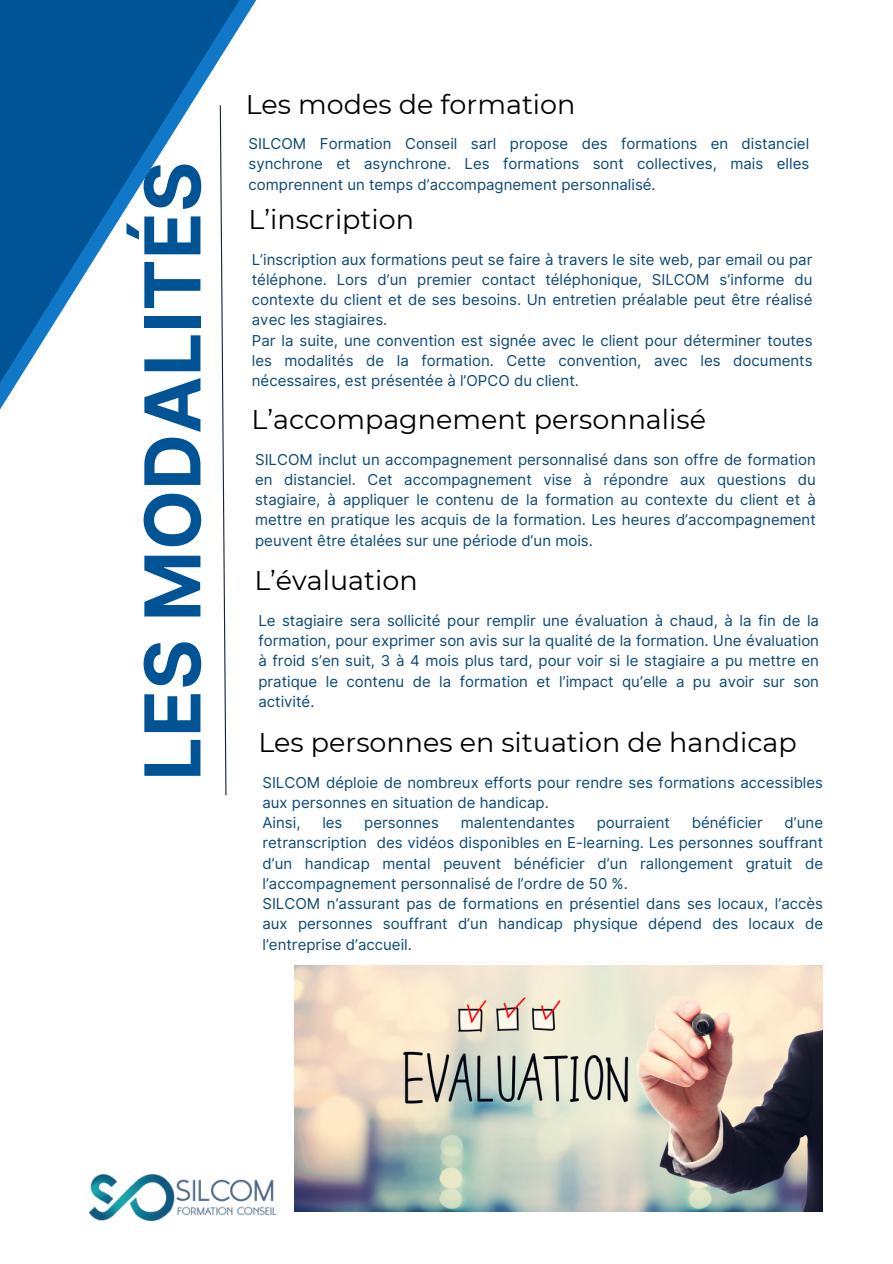
<style>
.page{position:relative;width:893px;height:1264px;background:#fff}
.page>*{position:absolute;margin:0;border:0;box-sizing:border-box;transform-origin:0 0}
.t1{font:700 77.1px "Inter";color:#005495}
.t2{font:27px "Montserrat";color:#000}
.t3{font:15px/20.2px "Inter";color:#0b4876;text-align:justify}
</style>
<div class="page">
<svg style="left:222px;top:481px;width:5px;height:315px"></svg>
<svg style="left:0;top:0;width:257px;height:466px"></svg>
<img style="left:89px;top:1174px;width:187px;height:46px">
<img style="left:295px;top:965px;width:527px;height:246px">
<p class="t1" style="left:126px;top:780px;width:620px;rotate:-90deg">LES MODALITÉS</p>
<h1 class="t2" style="left:246px;top:87px;width:331px">Les modes de formation</h1>
<p class="t3" style="left:248px;top:133px;width:562px">SILCOM Formation Conseil sarl propose des formations en distanciel synchrone et asynchrone. Les formations sont collectives, mais elles comprennent un temps d’accompagnement personnalisé.</p>
<p class="t2" style="left:248px;top:203px;width:167px">L’inscription</p>
<p class="t3" style="left:252px;top:249px;width:562px">L’inscription aux formations peut se faire à travers le site web, par email ou par téléphone. Lors d’un premier contact téléphonique, SILCOM s’informe du contexte du client et de ses besoins. Un entretien préalable peut être réalisé avec les stagiaires.</p>
<p class="t3" style="left:252px;top:330px;width:562px">Par la suite, une convention est signée avec le client pour déterminer toutes les modalités de la formation. Cette convention, avec les documents nécessaires, est présentée à l’OPCO du client.</p>
<p class="t2" style="left:251px;top:403px;width:456px">L’accompagnement personnalisé</p>
<h2 class="t3" style="left:255px;top:449px;width:562px">SILCOM inclut un accompagnement personnalisé dans son offre de formation en distanciel. Cet accompagnement vise à répondre aux questions du stagiaire, à appliquer le contenu de la formation au contexte du client et à mettre en pratique les acquis de la formation. Les heures d’accompagnement peuvent être étalées sur une période d’un mois.</h2>
<p class="t2" style="left:254px;top:564px;width:165px">L’évaluation</p>
<h2 class="t3" style="left:258px;top:610px;width:562px">Le stagiaire sera sollicité pour remplir une évaluation à chaud, à la fin de la formation, pour exprimer son avis sur la qualité de la formation. Une évaluation à froid s’en suit, 3 à 4 mois plus tard, pour voir si le stagiaire a pu mettre en pratique le contenu de la formation et l’impact qu’elle a pu avoir sur son activité.</h2>
<p class="t2" style="left:258px;top:726px;width:540px">Les personnes en situation de handicap</p>
<h2 class="t3" style="left:262px;top:772px;width:562px">SILCOM déploie de nombreux efforts pour rendre ses formations accessibles aux personnes en situation de handicap.</h2>
<p class="t3" style="left:262px;top:812px;width:40px">Ainsi,</p>
<p class="t3" style="left:322px;top:812px;width:22px">les</p>
<p class="t3" style="left:364px;top:812px;width:76px">personnes</p>
<p class="t3" style="left:460px;top:812px;width:116px">malentendantes</p>
<p class="t3" style="left:596px;top:812px;width:75px">pourraient</p>
<p class="t3" style="left:691px;top:812px;width:72px">bénéficier</p>
<p class="t3" style="left:262px;top:812px;width:562px;text-indent:522px">d’une retranscription des vidéos disponibles en E-learning. Les personnes souffrant d’un handicap mental peuvent bénéficier d’un rallongement gratuit de l’accompagnement personnalisé de l’ordre de 50 %.</p>
<p class="t3" style="left:262px;top:893px;width:562px">SILCOM n’assurant pas de formations en présentiel dans ses locaux, l’accès aux personnes souffrant d’un handicap physique dépend des locaux de l’entreprise d’accueil.</p>
</div>
